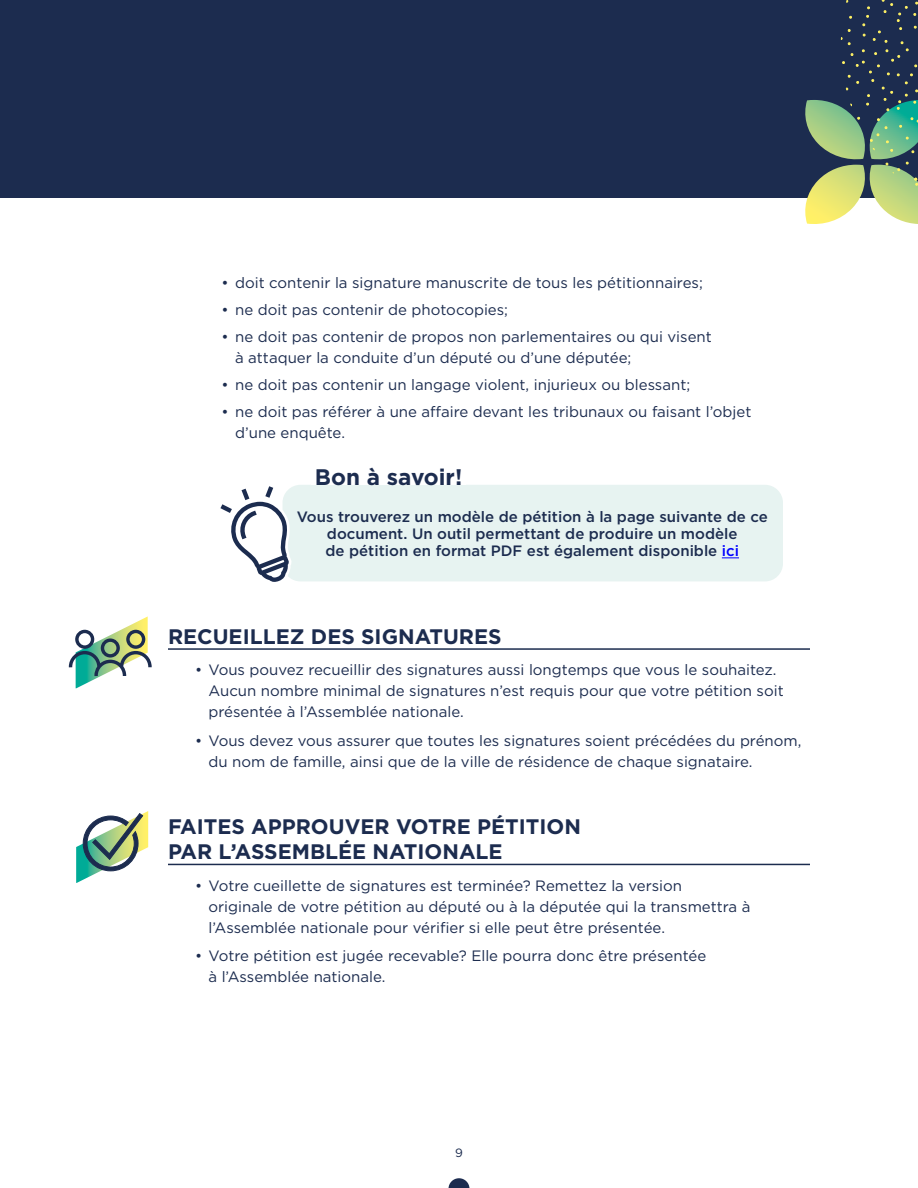
<style>
.page{position:relative;width:918px;height:1188px;background:#fff}
.page>*{position:absolute;margin:0;border:0;box-sizing:border-box;transform-origin:0 0}
.P___PUCES_NIV_1{font:700 22.5px "Gotham";color:#1c2c4f}
.t1{font:700 21px/25.2px "Gotham";color:#1c2c4f}
.t2{font:15px/21px "Gotham";color:#1c2c4f}
.P___PUCES_NIV_2{font:500 15px/17.2px "Gotham";color:#1c2c4f;text-align:center}
.t3{font:12px "Gotham";color:#1c2c4f}
.s1{color:#00f}
</style>
<div class="page">
<div style="left:0;top:0;width:918px;height:198px;background:#1c2c4f"></div>
<svg style="left:805px;top:0;width:113px;height:224px"></svg>
<svg style="left:448px;top:1178px;width:22px;height:10px"></svg>
<div style="left:283px;top:485px;width:500px;height:96px;background:#e7f3f1;border-radius:18px"></div>
<svg style="left:722px;top:557px;width:17px;height:1px"></svg>
<hr style="left:168px;top:648px;width:642px;height:2px;background:#1c2c4f">
<hr style="left:168px;top:864px;width:642px;height:1px;background:#1c2c4f">
<svg style="left:220px;top:486px;width:72px;height:96px"></svg>
<svg style="left:69px;top:616px;width:83px;height:72px"></svg>
<svg style="left:76px;top:811px;width:72px;height:72px"></svg>
<p class="t2" style="left:222px;top:272px;width:483px">• doit contenir la signature manuscrite de tous les pétitionnaires;</p>
<p class="t2" style="left:222px;top:299px;width:288px">• ne doit pas contenir de photocopies;</p>
<p class="t2" style="left:235px;top:326px;width:478px;text-indent:-14px">• ne doit pas contenir de propos non parlementaires ou qui visent à attaquer la conduite d’un député ou d’une députée;</p>
<p class="t2" style="left:222px;top:374px;width:470px">• ne doit pas contenir un langage violent, injurieux ou blessant;</p>
<p class="t2" style="left:235px;top:401px;width:518px;text-indent:-14px">• ne doit pas référer à une affaire devant les tribunaux ou faisant l’objet d’une enquête.</p>
<p class="P___PUCES_NIV_1" style="left:315px;top:462px;width:149px">Bon à savoir!</p>
<p class="P___PUCES_NIV_2" style="left:297px;top:508px;width:472px">Vous trouverez un modèle de pétition à la page suivante de ce document. Un outil permettant de produire un modèle<br>de pétition en format PDF est également disponible <span class="s1">ici</span></p>
<h3 class="t1" style="left:168px;top:624px;width:335px">RECUEILLEZ DES SIGNATURES</h3>
<p class="t2" style="left:208px;top:659px;width:577px;text-indent:-14px">• Vous pouvez recueillir des signatures aussi longtemps que vous le souhaitez.<br>Aucun nombre minimal de signatures n’est requis pour que votre pétition soit présentée à l’Assemblée nationale.</p>
<p class="t2" style="left:208px;top:730px;width:594px;text-indent:-14px">• Vous devez vous assurer que toutes les signatures soient précédées du prénom, du nom de famille, ainsi que de la ville de résidence de chaque signataire.</p>
<h3 class="t1" style="left:168px;top:814px;width:415px">FAITES APPROUVER VOTRE PÉTITION<br>PAR L’ASSEMBLÉE NATIONALE</h3>
<p class="t2" style="left:208px;top:875px;width:543px;text-indent:-14px">• Votre cueillette de signatures est terminée? Remettez la version<br>originale de votre pétition au député ou à la députée qui la transmettra à l’Assemblée nationale pour vérifier si elle peut être présentée.</p>
<p class="t2" style="left:208px;top:945px;width:499px;text-indent:-14px">• Votre pétition est jugée recevable? Elle pourra donc être présentée à l’Assemblée nationale.</p>
<p class="t3" style="left:455px;top:1145px;width:9px">9</p>
</div>
